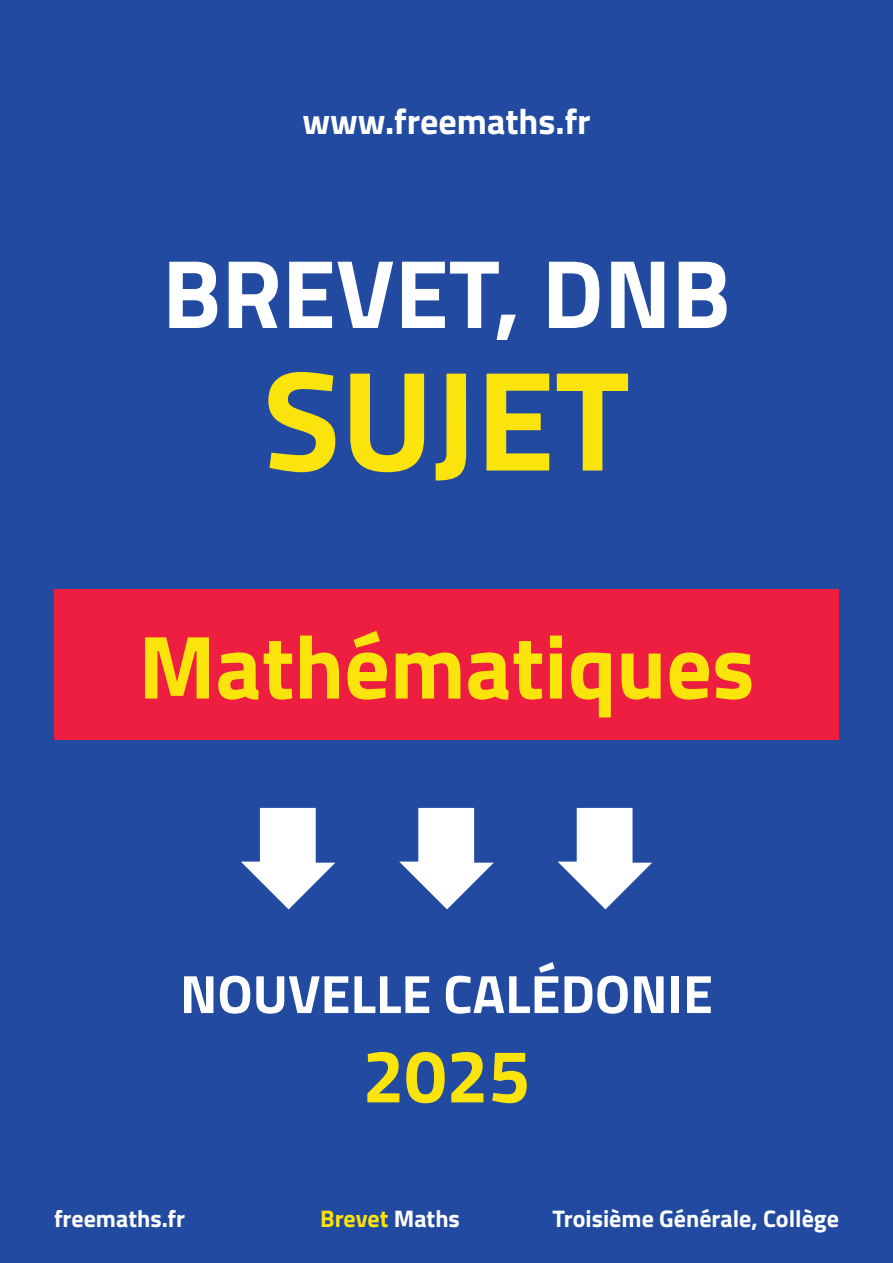
<style>
.page{position:relative;width:893px;height:1263px;background:#214aa0}
.page>*{position:absolute;margin:0;border:0;box-sizing:border-box;transform-origin:0 0}
.t1{font:700 142.5px "Titillium";color:#fbe30c}
.t2{font:700 97.5px "Titillium";color:#fff}
.t3{font:700 90px "Titillium";color:#fbe30c}
.t4{font:700 75px "Titillium";color:#fbe30c}
.t5{font:700 54px "Titillium";color:#fff}
.t6{font:700 36px "Titillium";color:#fff}
.t7{font:700 24px "Titillium";color:#fff}
.t8{font:700 24px "Titillium";color:#fbe30c}
.s1{color:#fff}
</style>
<div class="page">
<svg style="left:241px;top:808px;width:94px;height:101px"></svg>
<svg style="left:399px;top:808px;width:95px;height:101px"></svg>
<svg style="left:558px;top:808px;width:94px;height:101px"></svg>
<div style="left:54px;top:589px;width:785px;height:151px;background:#ed1e40"></div>
<h3 class="t6" style="left:302px;top:94px;width:290px">www.freemaths.fr</h3>
<h2 class="t2" style="left:162px;top:219px;width:570px">BREVET, DNB</h2>
<h1 class="t1" style="left:263px;top:312px;width:368px">SUJET</h1>
<h3 class="t3" style="left:138px;top:598px;width:618px">Mathématiques</h3>
<p class="t5" style="left:180px;top:953px;width:534px">NOUVELLE CALÉDONIE</p>
<h3 class="t4" style="left:362px;top:1019px;width:169px">2025</h3>
<p class="t7" style="left:54px;top:1200px;width:133px">freemaths.fr</p>
<p class="t8" style="left:320px;top:1200px;width:141px">Brevet <span class="s1">Maths</span></p>
<p class="t7" style="left:552px;top:1200px;width:288px">Troisième Générale, Collège</p>
</div>
